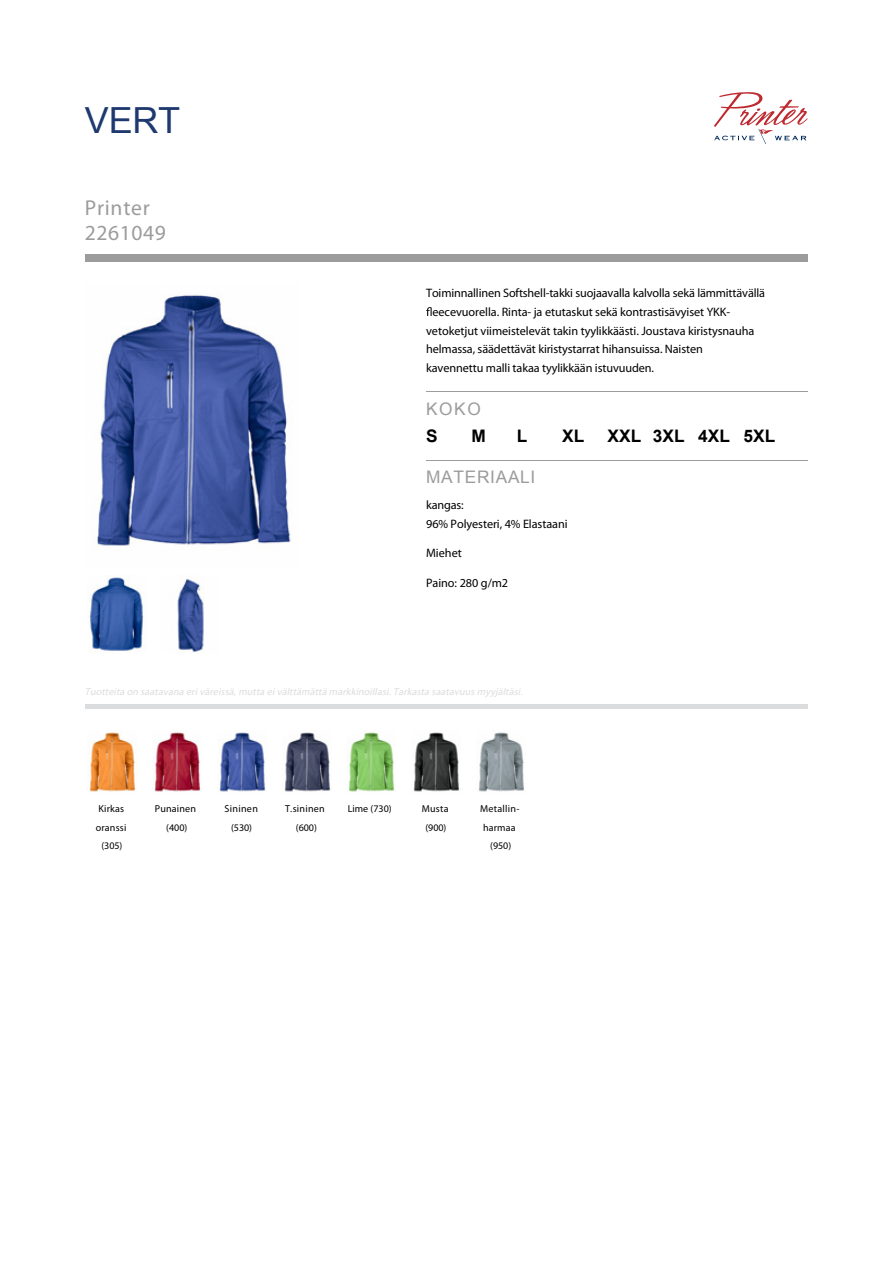
<style>
.page{position:relative;width:893px;height:1263px;background:#fff}
.page>*{position:absolute;margin:0;border:0;box-sizing:border-box;transform-origin:0 0}
.t1{font:36px "Arial";color:#1d396e}
.t2{font:21.6px/26px "fs 1 jxzu iow et 6 12 svx 5 z 1 pqbb 2";letter-spacing:.03em;color:#9c9c9c}
.t3{font:700 17.25px "Arial";color:#000}
.t4{font:17.25px "Arial";letter-spacing:.04em;color:#9c9c9c}
.t5{font:12.3px/18.8px "fs 1 jxzu iow et 6 12 svx 5 z 1 pqbb 2";letter-spacing:-.005em;color:#000}
.t6{font:10.05px/18.8px "fs 1 jxzu iow et 6 12 svx 5 z 1 pqbb 2";letter-spacing:.02em;color:#000;text-align:center}
.t7{font:italic 10.05px "fs 1 jxzu iow et 6 12 svx 5 z 1 pqbb 2";color:#dbdcdd}
</style>
<div class="page">
<hr style="left:85px;top:705px;width:723px;height:4px;background:#dbdcdd">
<img style="left:96px;top:295px;width:195px;height:251px">
<img style="left:89px;top:577px;width:55px;height:75px">
<img style="left:177px;top:575px;width:27px;height:77px">
<hr style="left:426px;top:392px;width:382px;height:1px;background:#9c9c9c">
<hr style="left:426px;top:460px;width:382px;height:1px;background:#9c9c9c">
<svg style="left:426px;top:307px;width:6px;height:9px"></svg>
<div style="left:85px;top:254px;width:723px;height:8px;background:#9c9c9c"></div>
<svg style="left:714px;top:92px;width:93px;height:52px"></svg>
<img style="left:89px;top:732px;width:47px;height:60px">
<img style="left:154px;top:732px;width:48px;height:60px">
<img style="left:219px;top:732px;width:46px;height:60px">
<img style="left:284px;top:732px;width:47px;height:60px">
<img style="left:348px;top:731px;width:48px;height:61px">
<img style="left:413px;top:732px;width:46px;height:60px">
<img style="left:479px;top:732px;width:45px;height:60px">
<h1 class="t1" style="left:85px;top:97px;width:97px">VERT</h1>
<h2 class="t2" style="left:85px;top:194px;width:83px">Printer<br>2261049</h2>
<p class="t5" style="left:426px;top:284px;width:340px">Toiminnallinen Softshell-takki suojaavalla kalvolla sekä lämmittävällä</p>
<p class="t5" style="left:432px;top:302px;width:299px">eecevuorella. Rinta- ja etutaskut sekä kontrastisävyiset YKK-</p>
<p class="t5" style="left:426px;top:321px;width:330px">vetoketjut viimeistelevät takin tyylikkäästi. Joustava kiristysnauha</p>
<p class="t5" style="left:426px;top:340px;width:278px">helmassa, säädettävät kiristystarrat hihansuissa. Naisten</p>
<p class="t5" style="left:426px;top:358px;width:230px">kavennettu malli takaa tyylikkään istuvuuden.</p>
<h3 class="t4" style="left:426px;top:397px;width:56px">KOKO</h3>
<h3 class="t3" style="left:426px;top:425px;width:13px">S</h3>
<h3 class="t3" style="left:471px;top:425px;width:16px">M</h3>
<h3 class="t3" style="left:517px;top:425px;width:12px">L</h3>
<h3 class="t3" style="left:562px;top:425px;width:24px">XL</h3>
<h3 class="t3" style="left:607px;top:425px;width:169px">XXL 3XL 4XL 5XL</h3>
<h3 class="t4" style="left:426px;top:466px;width:111px">MATERIAALI</h3>
<p class="t5" style="left:426px;top:495px;width:143px">kangas:<br>96% Polyesteri, 4% Elastaani</p>
<p class="t5" style="left:426px;top:543px;width:37px">Miehet</p>
<p class="t5" style="left:426px;top:573px;width:84px">Paino: 280 g/m2</p>
<p class="t7" style="left:85px;top:686px;width:442px">Tuotteita on saatavana eri väreissä,mutta ei välttämättä markkinoillasi.Tarkasta saatavuus myyjältäsi.</p>
<p class="t6" style="left:96px;top:799px;width:32px">Kirkas oranssi (305)</p>
<p class="t6" style="left:155px;top:799px;width:43px">Punainen (400)</p>
<p class="t6" style="left:225px;top:799px;width:35px">Sininen (530)</p>
<p class="t6" style="left:285px;top:799px;width:41px">T.sininen (600)</p>
<p class="t6" style="left:348px;top:799px;width:46px">Lime (730)</p>
<p class="t6" style="left:422px;top:799px;width:28px">Musta (900)</p>
<p class="t6" style="left:480px;top:799px;width:41px">Metallin&shy;harmaa (950)</p>
</div>
